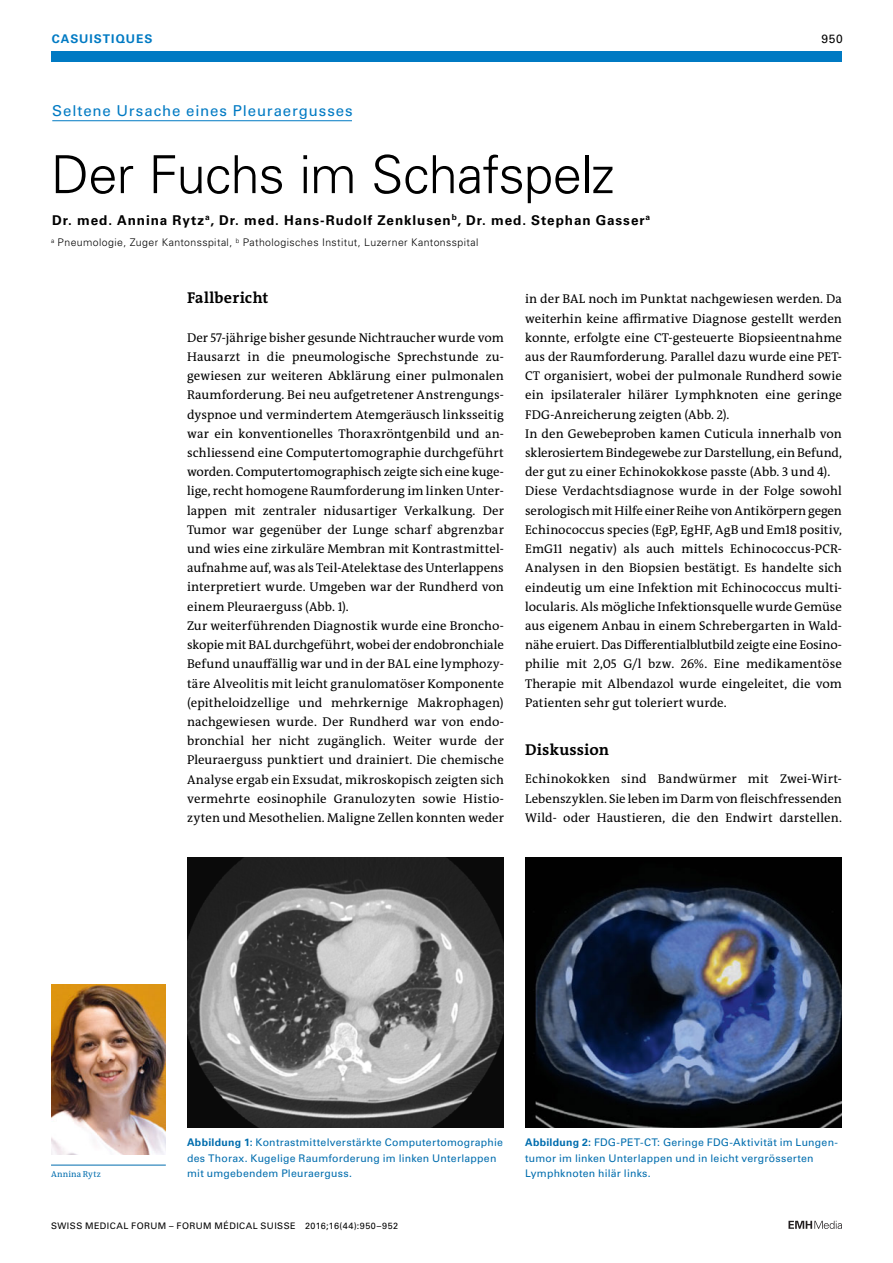
<style>
.page{position:relative;width:893px;height:1263px;background:#fff}
.page>*{position:absolute;margin:0;border:0;box-sizing:border-box;transform-origin:0 0}
.t1{font:300 52.5px "Univers LT Std";letter-spacing:-.015em;color:#000}
.t2{font:700 15.75px "The Antiqua B W7";letter-spacing:.015em;color:#000}
.t3{font:15px "Univers LT Std";letter-spacing:.06em;color:#007ac3}
.t4{font:700 13.5px "Univers LT Std";letter-spacing:.065em;color:#000}
.t5{font:12.75px/19.2px "The Antiqua B W5 Plain";letter-spacing:.005em;color:#000}
.t6{font:700 12px "Univers LT Std";letter-spacing:.08em;color:#007ac3}
.t7{font:12px "Univers LT Std";color:#000}
.t8{font:10.5px/15.8px "Univers LT Std";letter-spacing:.02em;color:#006dae}
.t9{font:300 10.5px "Univers LT Std";letter-spacing:.04em;color:#000}
.t10{font:9px "Univers LT Std";letter-spacing:.05em;color:#000}
.t11{font:8.7px "The Antiqua B W5 Plain";letter-spacing:.02em;color:#006dae}
.s1{font-weight:700}
</style>
<div class="page">
<div style="left:51px;top:51px;width:791px;height:11px;background:#007ac3"></div>
<svg style="left:788px;top:1221px;width:54px;height:8px"></svg>
<hr style="left:52px;top:120px;width:300px;height:1px;background:#007ac3">
<img style="left:187px;top:858px;width:317px;height:269px">
<hr style="left:51px;top:1165px;width:115px;height:1px;background:#006dae">
<img style="left:51px;top:984px;width:115px;height:170px">
<img style="left:525px;top:858px;width:317px;height:269px">
<p class="t6" style="left:52px;top:31px;width:102px">CASUISTIQUES</p>
<p class="t7" style="left:821px;top:31px;width:23px">950</p>
<p class="t3" style="left:52px;top:102px;width:302px">Seltene Ursache eines Pleuraergusses</p>
<h1 class="t1" style="left:51px;top:143px;width:565px">Der Fuchs im Schafspelz</h1>
<p class="t4" style="left:52px;top:212px;width:599px">Dr. med. Annina Rytz<sup>a</sup>, Dr. med. Hans-Rudolf Zenklusen<sup>b</sup>, Dr. med. Stephan Gasser<sup>a</sup></p>
<p class="t9" style="left:51px;top:236px;width:429px"><sup>a</sup> Pneumologie, Zuger Kantonsspital, <sup>b</sup> Pathologisches Institut, Luzerner Kantonsspital</p>
<p class="t2" style="left:187px;top:288px;width:83px">Fallbericht</p>
<p class="t5" style="left:187px;top:328px;width:318px">Der 57-jährige bisher gesunde Nichtraucher wurde vom Hausarzt in die pneumologische Sprechstunde zu&shy;gewiesen zur weiteren Abklärung einer pulmonalen Raumforderung. Bei neu aufgetretener Anstrengungs&shy;dyspnoe und vermindertem Atemgeräusch linksseitig war ein konventionelles Thoraxröntgenbild und an&shy;schliessend eine Computertomographie durchgeführt worden. Computertomographisch zeigte sich eine kuge&shy;lige, recht homogene Raumforderung im linken Unter&shy;lappen mit zentraler nidusartiger Verkalkung. Der Tumor war gegenüber der Lunge scharf abgrenzbar und wies eine zirkuläre Membran mit Kontrastmittel&shy;aufnahme auf, was als Teil-Atelektase des Unterlappens interpretiert wurde. Umgeben war der Rundherd von einem Pleuraerguss (Abb. 1).<br>Zur weiterführenden Diagnostik wurde eine Broncho&shy;skopie mit BAL durchgeführt, wobei der endobronchiale Befund unauffällig war und in der BAL eine lymphozy&shy;täre Alveolitis mit leicht granulomatöser Komponente (epitheloidzellige und mehrkernige Makrophagen) nachgewiesen wurde. Der Rundherd war von endo&shy;bronchial her nicht zugänglich. Weiter wurde der Pleuraerguss punktiert und drainiert. Die chemische Analyse ergab ein Exsudat, mikroskopisch zeigten sich vermehrte eosinophile Granulozyten sowie Histio&shy;zyten und Mesothelien. Maligne Zellen konnten weder</p>
<p class="t5" style="left:525px;top:290px;width:318px">in der BAL noch im Punktat nachgewiesen werden. Da weiterhin keine affirmative Diagnose gestellt werden konnte, erfolgte eine CT-gesteuerte Biopsieentnahme aus der Raumforderung. Parallel dazu wurde eine PET-CT organisiert, wobei der pulmonale Rundherd sowie ein ipsilateraler hilärer Lymphknoten eine geringe FDG-Anreicherung zeigten (Abb. 2).<br>In den Gewebeproben kamen Cuticula innerhalb von sklerosiertem Bindegewebe zur Darstellung, ein Befund, der gut zu einer Echinokokkose passte (Abb. 3 und 4).<br>Diese Verdachtsdiagnose wurde in der Folge sowohl serologisch mit Hilfe einer Reihe von Antikörpern gegen Echinococcus species (EgP, EgHF, AgB und Em18 positiv, EmG11 negativ) als auch mittels Echinococcus-PCR-Analysen in den Biopsien bestätigt. Es handelte sich eindeutig um eine Infektion mit Echinococcus multi&shy;locularis. Als mögliche Infektionsquelle wurde Gemüse aus eigenem Anbau in einem Schrebergarten in Wald&shy;nähe eruiert. Das Differentialblutbild zeigte eine Eosino&shy;philie mit 2,05 G/l bzw. 26%. Eine medikamentöse Therapie mit Albendazol wurde eingeleitet, die vom Patienten sehr gut toleriert wurde.</p>
<p class="t2" style="left:525px;top:739px;width:86px">Diskussion</p>
<p class="t5" style="left:525px;top:770px;width:318px;text-align:justify">Echinokokken sind Bandwürmer mit Zwei-Wirt-Lebenszyklen. Sie leben im Darm von fleischfressenden Wild- oder Haustieren, die den Endwirt darstellen.</p>
<p class="t8" style="left:187px;top:1134px;width:317px"><span class="s1">Abbildung 1:</span> Kontrastmittelverstärkte Computertomographie des Thorax. Kugelige Raumforderung im linken Unterlappen</p>
<p class="t11" style="left:51px;top:1169px;width:51px">Annina Rytz</p>
<p class="t8" style="left:187px;top:1166px;width:166px">mit umgebendem Pleuraerguss.</p>
<p class="t10" style="left:51px;top:1220px;width:349px">SWISS MEDICAL FORUM – FORUM MÉDICAL SUISSE 2016;16(44):950–952</p>
<p class="t8" style="left:525px;top:1134px;width:314px"><span class="s1">Abbildung 2:</span> FDG-PET-CT: Geringe FDG-Aktivität im Lungen&shy;tumor im linken Unterlappen und in leicht vergrösserten<br>Lymphknoten hilär links.</p>
</div>
